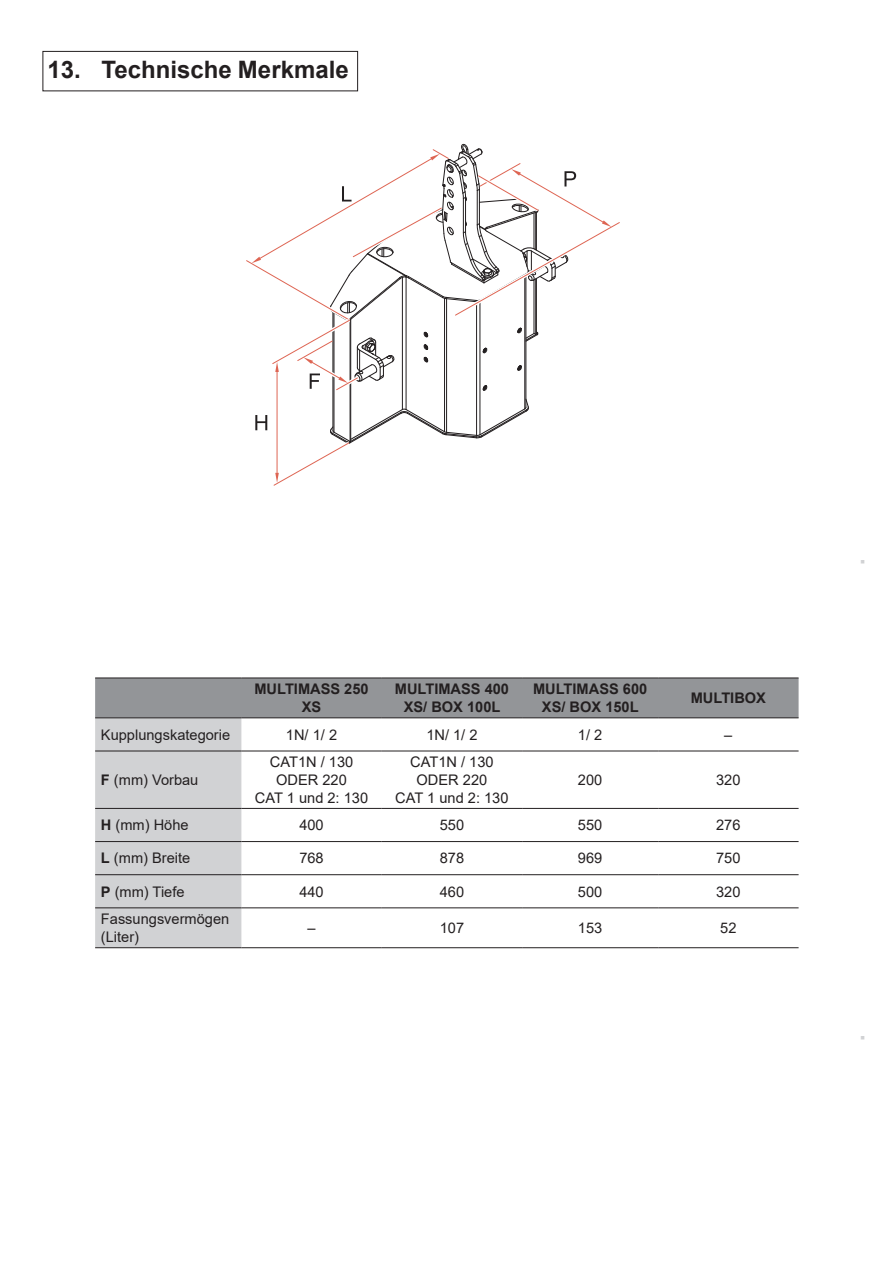
<style>
.page{position:relative;width:893px;height:1263px;background:#fff}
.page>*{position:absolute;margin:0;border:0;box-sizing:border-box;transform-origin:0 0}
.t1{font:700 24px "Arial";color:#231f20}
.t2{font:14.55px/17.5px "Arial";color:#231f20;text-align:center}
.t3{font:700 14.55px/17.5px "Arial";color:#231f20;text-align:center}
.Texte_code{font:7.5px "Arial";color:#d1d2d4}
.s1{font-weight:700}
</style>
<div class="page">
<div style="left:43px;top:51px;width:315px;height:40px;border:1px solid #231f20"></div>
<svg style="left:246px;top:144px;width:374px;height:342px"></svg>
<svg style="left:95px;top:679px;width:704px;height:268px"></svg>
<hr style="left:95px;top:678px;width:146px;height:1px;background:#231f20">
<hr style="left:241px;top:678px;width:141px;height:1px;background:#231f20">
<hr style="left:382px;top:678px;width:140px;height:1px;background:#231f20">
<hr style="left:522px;top:678px;width:136px;height:1px;background:#231f20">
<hr style="left:658px;top:678px;width:141px;height:1px;background:#231f20">
<hr style="left:95px;top:717px;width:146px;height:1px;background:#231f20">
<hr style="left:241px;top:717px;width:141px;height:1px;background:#231f20">
<hr style="left:382px;top:717px;width:140px;height:1px;background:#231f20">
<hr style="left:522px;top:717px;width:136px;height:1px;background:#231f20">
<hr style="left:658px;top:717px;width:141px;height:1px;background:#231f20">
<hr style="left:95px;top:751px;width:146px;height:1px;background:#231f20">
<hr style="left:241px;top:751px;width:141px;height:1px;background:#231f20">
<hr style="left:382px;top:751px;width:140px;height:1px;background:#231f20">
<hr style="left:522px;top:751px;width:136px;height:1px;background:#231f20">
<hr style="left:658px;top:751px;width:141px;height:1px;background:#231f20">
<hr style="left:95px;top:808px;width:146px;height:1px;background:#231f20">
<hr style="left:241px;top:808px;width:141px;height:1px;background:#231f20">
<hr style="left:382px;top:808px;width:140px;height:1px;background:#231f20">
<hr style="left:522px;top:808px;width:136px;height:1px;background:#231f20">
<hr style="left:658px;top:808px;width:141px;height:1px;background:#231f20">
<hr style="left:95px;top:841px;width:146px;height:1px;background:#231f20">
<hr style="left:241px;top:841px;width:141px;height:1px;background:#231f20">
<hr style="left:382px;top:841px;width:140px;height:1px;background:#231f20">
<hr style="left:522px;top:841px;width:136px;height:1px;background:#231f20">
<hr style="left:658px;top:841px;width:141px;height:1px;background:#231f20">
<hr style="left:95px;top:874px;width:146px;height:1px;background:#231f20">
<hr style="left:241px;top:874px;width:141px;height:1px;background:#231f20">
<hr style="left:382px;top:874px;width:140px;height:1px;background:#231f20">
<hr style="left:522px;top:874px;width:136px;height:1px;background:#231f20">
<hr style="left:658px;top:874px;width:141px;height:1px;background:#231f20">
<hr style="left:95px;top:907px;width:146px;height:1px;background:#231f20">
<hr style="left:241px;top:907px;width:141px;height:1px;background:#231f20">
<hr style="left:382px;top:907px;width:140px;height:1px;background:#231f20">
<hr style="left:522px;top:907px;width:136px;height:1px;background:#231f20">
<hr style="left:658px;top:907px;width:141px;height:1px;background:#231f20">
<hr style="left:95px;top:947px;width:146px;height:1px;background:#231f20">
<hr style="left:241px;top:947px;width:141px;height:1px;background:#231f20">
<hr style="left:382px;top:947px;width:140px;height:1px;background:#231f20">
<hr style="left:522px;top:947px;width:136px;height:1px;background:#231f20">
<hr style="left:658px;top:947px;width:141px;height:1px;background:#231f20">
<p class="t1" style="left:48px;top:52px;width:303px">13. Technische Merkmale</p>
<p class="t3" style="left:254px;top:681px;width:116px">MULTIMASS 250<br>XS</p>
<p class="t3" style="left:395px;top:681px;width:116px">MULTIMASS 400<br>XS/ BOX 100L</p>
<p class="t3" style="left:533px;top:681px;width:116px">MULTIMASS 600<br>XS/ BOX 150L</p>
<p class="t3" style="left:691px;top:689px;width:77px">MULTIBOX</p>
<p class="t2" style="left:101px;top:726px;width:131px">Kupplungskategorie</p>
<p class="t2" style="left:286px;top:726px;width:53px">1N/ 1/ 2</p>
<p class="t2" style="left:426px;top:726px;width:53px">1N/ 1/ 2</p>
<p class="t2" style="left:578px;top:726px;width:26px">1/ 2</p>
<p class="t2" style="left:724px;top:726px;width:10px">‒</p>
<p class="t2" style="left:101px;top:771px;width:99px"><span class="s1">F</span> (mm) Vorbau</p>
<p class="t2" style="left:255px;top:753px;width:115px">CAT1N / 130<br>ODER 220<br>CAT 1 und 2: 130</p>
<p class="t2" style="left:395px;top:753px;width:115px">CAT1N / 130<br>ODER 220<br>CAT 1 und 2: 130</p>
<p class="t2" style="left:578px;top:771px;width:26px">200</p>
<p class="t2" style="left:716px;top:771px;width:26px">320</p>
<p class="t2" style="left:101px;top:816px;width:89px"><span class="s1">H</span> (mm) Höhe</p>
<p class="t2" style="left:299px;top:816px;width:26px">400</p>
<p class="t2" style="left:440px;top:816px;width:26px">550</p>
<p class="t2" style="left:578px;top:816px;width:26px">550</p>
<p class="t2" style="left:716px;top:816px;width:26px">276</p>
<p class="t2" style="left:101px;top:849px;width:91px"><span class="s1">L</span> (mm) Breite</p>
<p class="t2" style="left:299px;top:849px;width:26px">768</p>
<p class="t2" style="left:440px;top:849px;width:26px">878</p>
<p class="t2" style="left:578px;top:849px;width:26px">969</p>
<p class="t2" style="left:716px;top:849px;width:26px">750</p>
<p class="t2" style="left:101px;top:883px;width:85px"><span class="s1">P</span> (mm) Tiefe</p>
<p class="t2" style="left:299px;top:883px;width:26px">440</p>
<p class="t2" style="left:440px;top:883px;width:26px">460</p>
<p class="t2" style="left:578px;top:883px;width:26px">500</p>
<p class="t2" style="left:716px;top:883px;width:26px">320</p>
<p class="t2" style="left:101px;top:910px;width:130px;text-align:left">Fassungsvermögen (Liter)</p>
<p class="t2" style="left:307px;top:919px;width:10px">‒</p>
<p class="t2" style="left:440px;top:919px;width:26px">107</p>
<p class="t2" style="left:578px;top:919px;width:26px">153</p>
<p class="t2" style="left:720px;top:919px;width:18px">52</p>
<p class="Texte_code" style="left:857px;top:564px;width:6px;rotate:-90deg">■</p>
<p class="Texte_code" style="left:857px;top:1040px;width:6px;rotate:-90deg">■</p>
</div>
